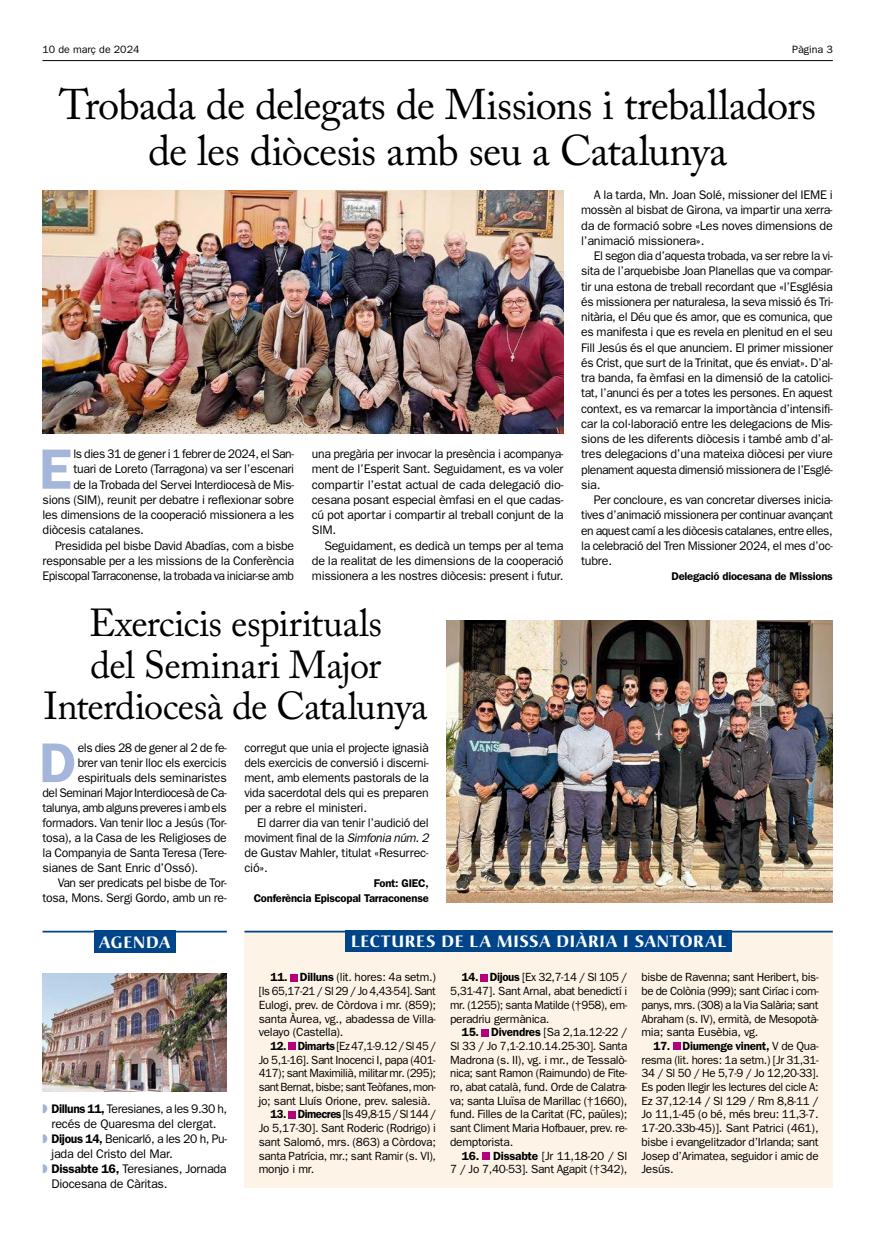
<style>
.page{position:relative;width:886px;height:1241px;background:#fff}
.page>*{position:absolute;margin:0;border:0;box-sizing:border-box;transform-origin:0 0}
.t1{font:600 57px "Franklin Gothic";color:#a4b7db}
.t2{font:600 56.25px "Franklin Gothic";color:#a4b7db}
.t3{font:42.5px/46.2px "Adobe Caslon Pro";letter-spacing:-.02em;color:#000;text-align:center}
.t4{font:38.75px/41.2px "Adobe Caslon Pro";letter-spacing:-.015em;color:#000;text-align:center}
.t5{font:700 16.25px "Christiana";letter-spacing:.045em;color:#fff}
.t6{font:12.5px/15.2px "Franklin Gothic";letter-spacing:-.025em;color:#000;text-align:justify}
.t7{font:11.88px/13.8px "Franklin Gothic";letter-spacing:-.025em;color:#000;text-align:justify}
.t8{font:11.88px/13.6px "Franklin Gothic";letter-spacing:-.025em;color:#000;text-align:justify;scale:.95 1}
.t9{font:600 11.25px/15px "Franklin Gothic";letter-spacing:-.02em;color:#000;text-align:right}
.t10{font:10.62px "Franklin Gothic";color:#000}
.s1{font-style:italic}
.s2{color:#a0b2d5}
.s3{font-weight:600}
</style>
<div class="page">
<hr style="left:43px;top:60px;width:790px;height:1px;background:#000">
<div style="left:244px;top:930px;width:589px;height:257px;background:#fef3e7"></div>
<div style="left:94px;top:930px;width:81px;height:22px;background:#00448a"></div>
<hr style="left:43px;top:930px;width:184px;height:2px;background:#00448a">
<div style="left:290px;top:974px;width:7px;height:7px;background:#b5007b"></div>
<div style="left:288px;top:1042px;width:7px;height:7px;background:#b5007b"></div>
<div style="left:288px;top:1111px;width:7px;height:7px;background:#b5007b"></div>
<div style="left:481px;top:974px;width:7px;height:7px;background:#b5007b"></div>
<div style="left:482px;top:1028px;width:7px;height:8px;background:#b5007b"></div>
<div style="left:483px;top:1152px;width:7px;height:7px;background:#b5007b"></div>
<div style="left:673px;top:1042px;width:7px;height:7px;background:#b5007b"></div>
<div style="left:345px;top:930px;width:387px;height:21px;background:#00448a"></div>
<hr style="left:244px;top:930px;width:589px;height:2px;background:#00448a">
<img style="left:43px;top:190px;width:520px;height:243px">
<img style="left:446px;top:620px;width:387px;height:282px">
<img style="left:43px;top:973px;width:184px;height:118px">
<p class="t10" style="left:43px;top:46px;width:98px">10 de març de 2024</p>
<p class="t10" style="left:792px;top:46px;width:42px">Pàgina 3</p>
<h3 class="t3" style="left:59px;top:86px;width:759px">Trobada de delegats de Missions i treballadors de les diòcesis amb seu a Catalunya</h3>
<h1 class="t1" style="left:39px;top:448px;width:35px">E</h1>
<p class="t6" style="left:73px;top:447px;width:222px">ls dies 31 de gener i 1 febrer de 2024, el San-</p>
<p class="t6" style="left:73px;top:462px;width:222px">tuari de Loreto (Tarragona) va ser l’escenari</p>
<p class="t6" style="left:73px;top:477px;width:222px">de la Trobada del Servei Interdiocesà de Mis-</p>
<p class="t6" style="left:43px;top:493px;width:253px">sions (SIM), reunit per debatre i reflexionar sobre</p>
<p class="t6" style="left:43px;top:508px;width:253px">les dimensions de la cooperació missionera a les</p>
<p class="t6" style="left:43px;top:523px;width:103px">diò cesis catalanes.</p>
<p class="t6" style="left:55px;top:538px;width:241px">Presidida pel bisbe David Abadías, com a bisbe</p>
<p class="t6" style="left:43px;top:554px;width:253px">responsable per a les missions de la Conferència</p>
<p class="t6" style="left:43px;top:569px;width:253px">Episcopal Tarraconense, la trobada va iniciar-se amb</p>
<p class="t6" style="left:312px;top:447px;width:253px">una pregària per invocar la presència i acompanya&shy;ment de l’Esperit Sant. Seguidament, es va voler compartir l’estat actual de cada delegació dio&shy;cesana posant especial èmfasi en el que cadas&shy;cú pot aportar i compartir al treball conjunt de la SIM.</p>
<p class="t6" style="left:312px;top:538px;width:253px;text-indent:13px">Seguidament, es dedicà un temps per al tema de la realitat de les dimensions de la cooperació missionera a les nostres diòcesis: present i futur.</p>
<h3 class="t4" style="left:44px;top:606px;width:385px">Exercicis espirituals<br>del Seminari Major<br>Interdiocesà de Catalunya</h3>
<h2 class="t2" style="left:39px;top:742px;width:39px">D</h2>
<p class="t6" style="left:78px;top:741px;width:151px">els dies 28 de gener al 2 de fe-</p>
<p class="t6" style="left:78px;top:756px;width:151px">brer van tenir lloc els exercicis</p>
<p class="t6" style="left:78px;top:771px;width:151px">espirituals dels seminaristes</p>
<p class="t6" style="left:43px;top:786px;width:186px">del Seminari Major Interdiocesà de Ca-</p>
<p class="t6" style="left:43px;top:801px;width:186px">talunya, amb alguns preveres i amb els</p>
<p class="t6" style="left:43px;top:816px;width:186px">formadors. Van tenir lloc a Jesús (Tor-</p>
<p class="t6" style="left:43px;top:831px;width:186px">tosa), a la Casa de les Religioses de</p>
<p class="t6" style="left:43px;top:846px;width:186px">la Companyia de Santa Teresa (Tere-</p>
<p class="t6" style="left:43px;top:861px;width:157px">sianes de Sant Enric d’Ossó).</p>
<p class="t6" style="left:58px;top:876px;width:170px">Van ser predicats pel bisbe de Tor-</p>
<p class="t6" style="left:43px;top:891px;width:186px">tosa, Mons. Sergi Gordo, amb un re-</p>
<p class="t6" style="left:244px;top:741px;width:186px">corregut que unia el projecte ignasià dels exercicis de conversió i discerni&shy;ment, amb elements pastorals de la vida sacerdotal dels qui es preparen per a rebre el ministeri.</p>
<p class="t6" style="left:244px;top:816px;width:188px;text-align:left;text-indent:12px">El darrer dia van tenir l’audició del moviment final de la <span class="s1">Simfonia núm.2 </span>de Gustav Mahler, titulat «Resurrec&shy;ció».</p>
<p class="t9" style="left:254px;top:876px;width:177px">Font: GIEC,<br>Conferència Episcopal Tarraconense</p>
<p class="t6" style="left:581px;top:188px;width:253px;text-indent:12px">A la tarda, Mn. Joan Solé, missioner del IEME i mossèn al bisbat de Girona, va impartir una xerra&shy;da de formació sobre «Les noves dimensions de l’animació missionera».</p>
<p class="t6" style="left:581px;top:249px;width:253px;text-indent:12px">El segon dia d’aquesta trobada, va ser rebre la vi&shy;sita de l’arquebisbe Joan Planellas que va compar&shy;tir una estona de treball recordant que «l’Església és missionera per naturalesa, la seva missió és Tri&shy;nitària, el Déu que és amor, que es comunica, que es manifesta i que es revela en plenitud en el seu Fill Jesús és el que anunciem. El primer missioner és Crist, que surt de la Trinitat, que és enviat». D’al&shy;tra banda, fa èmfasi en la dimensió de la catolici&shy;tat, l’anunci és per a totes les persones. En aquest context, es va remarcar la importància d’intensifi&shy;car la col·laboració entre les delegacions de Mis&shy;sions de les diferents diòcesis i també amb d’al&shy;tres delegacions d’una mateixa diòcesi per viure plenament aquesta dimensió missionera de l’Esglé&shy;sia.</p>
<p class="t6" style="left:581px;top:493px;width:253px;text-indent:12px">Per concloure, es van concretar diverses inicia&shy;tives d’animació missionera per continuar avançant en aquest camí a les diòcesis catalanes, entre elles, la celebració del Tren Missioner 2024, el mes d’oc&shy;tubre.</p>
<p class="t9" style="left:671px;top:570px;width:163px">Delegació diocesana de Missions</p>
<h3 class="t5" style="left:99px;top:932px;width:73px">AGENDA</h3>
<p class="t6" style="left:43px;top:1101px;width:186px"><span class="s2">◗</span> <span class="s3">Dilluns 11,</span> Teresianes, a les 9.30 h,</p>
<p class="t6" style="left:51px;top:1116px;width:167px">recés de Quaresma del clergat.</p>
<p class="t6" style="left:43px;top:1131px;width:186px"><span class="s2">◗</span> <span class="s3">Dijous 14,</span> Benicarló, a les 20 h, Pu-</p>
<p class="t6" style="left:51px;top:1146px;width:123px">jada del Cristo del Mar.</p>
<p class="t6" style="left:43px;top:1161px;width:186px"><span class="s2">◗</span> <span class="s3">Dissabte 16,</span> Teresianes, Jornada</p>
<p class="t6" style="left:51px;top:1176px;width:118px">Diocesana de Càritas.</p>
<h3 class="t5" style="left:351px;top:931px;width:377px">LECTURES DE LA MISSA DIÀRIA I SANTORAL</h3>
<p class="t7" style="left:259px;top:971px;width:179px;text-indent:12px"><span class="s3">11. Dilluns</span> (lit. hores: 4a setm.) [Is 65,17-21 / Sl 29 / Jo 4,43-54]. Sant Eulogi, prev. de Còrdova i mr. (859); santa Àurea, vg., abadessa de Villa&shy;velayo (Castella).</p>
<p class="t8" style="left:259px;top:1039px;width:188px;text-indent:12px"><span class="s3">12. Dimarts</span> [Ez 47,1-9.12 / Sl 45 / Jo 5,1-16]. Sant Inocenci I, papa (401- 417); sant Maximilià, militar mr. (295); sant Bernat, bisbe; sant Teòfanes, mon&shy;jo; sant Lluís Orione, prev. salesià.</p>
<p class="t8" style="left:259px;top:1108px;width:188px;text-indent:12px"><span class="s3">13. Dimecres</span> [Is 49,8-15 / Sl 144 / Jo 5,17-30]. Sant Roderic (Rodrigo) i sant Salomó, mrs. (863) a Còrdova; santa Patrícia, mr.; sant Ramir (s. VI), monjo i mr.</p>
<p class="t7" style="left:450px;top:971px;width:179px;text-indent:12px"><span class="s3">14. Dijous</span> [Ex 32,7-14 / Sl 105 / 5,31-47]. Sant Arnal, abat benedictí i mr. (1255); santa Matilde (†958), em&shy;peradriu germànica.</p>
<p class="t7" style="left:450px;top:1026px;width:179px;text-indent:12px"><span class="s3">15. Divendres</span> [Sa 2,1a.12-22 / Sl 33 / Jo 7,1-2.10.14.25-30]. Santa Madrona (s. II), vg. i mr., de Tessalò&shy;nica; sant Ramon (Raimundo) de Fite&shy;ro, abat català, fund. Orde de Calatra&shy;va; santa Lluïsa de Marillac (†1660), fund. Filles de la Caritat (FC, paüles); sant Climent Maria Hofbauer, prev. re&shy;demptorista.</p>
<p class="t7" style="left:450px;top:1149px;width:179px;text-align:right"><span class="s3">16. Dissabte</span> [Jr 11,18-20 / Sl<br>7 / Jo 7,40-53]. Sant Agapit (†342),</p>
<p class="t7" style="left:641px;top:971px;width:179px">bisbe de Ravenna; sant Heribert, bis&shy;be de Colònia (999); sant Ciríac i com&shy;panys, mrs. (308) a la Via Salària; sant Abraham (s. IV), ermità, de Mesopotà&shy;mia; santa Eusèbia, vg.</p>
<p class="t7" style="left:641px;top:1039px;width:179px;text-indent:12px"><span class="s3">17. Diumenge vinent,</span> V de Qua&shy;resma (lit. hores: 1a setm.) [Jr 31,31- 34 / Sl 50 / He 5,7-9 / Jo 12,20-33].<br>Es poden llegir les lectures del cicle A:<br>Ez 37,12-14 / Sl 129 / Rm 8,8-11 / Jo 11,1-45 (o bé, més breu: 11,3-7.<br>17-20.33b-45)]. Sant Patrici (461), bisbe i evangelitzador d’Irlanda; sant Josep d’Arimatea, seguidor i amic de Jesús.</p>
</div>
